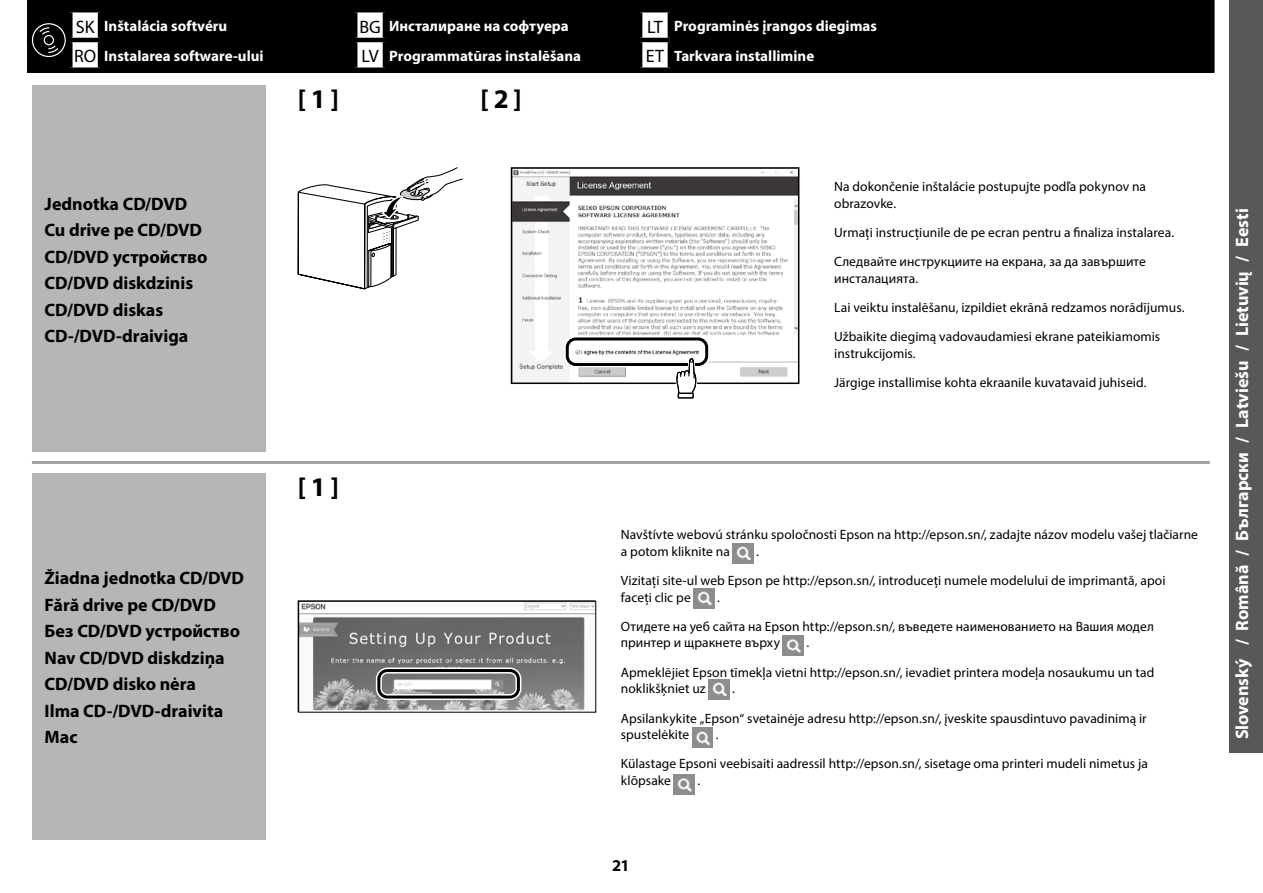
<style>
.page{position:relative;width:1263px;height:893px;background:#fff}
.page>*{position:absolute;margin:0;border:0;box-sizing:border-box;transform-origin:0 0}
.t1{font:700 27px "Myriad Pro";color:#000}
.t2{font:700 18px/26.5px "Myriad Pro";color:#000}
.t3{font:700 18px "Myriad Pro";color:#fff}
.t4{font:700 16.5px "Myriad Pro";color:#000}
.t5{font:700 15px/29.7px "Myriad Pro";color:#fff}
.t6{font:13.5px/29.2px "Myriad Pro";letter-spacing:.005em;color:#000}
.s1{font-weight:400;font-size:18px;color:#000}
</style>
<div class="page">
<div style="left:1229px;top:0;width:34px;height:753px;background:#595757"></div>
<div style="left:27px;top:0;width:1187px;height:72px;background:#000"></div>
<hr style="left:32px;top:461px;width:1178px;height:3px;background:#9fa0a0">
<svg style="left:73px;top:12px;width:267px;height:55px;background:#171717"></svg>
<div style="left:68px;top:12px;width:5px;height:26px;background:#000"></div>
<div style="left:68px;top:42px;width:5px;height:25px;background:#000"></div>
<hr style="left:68px;top:8px;width:32px;height:4px;background:#000">
<hr style="left:68px;top:38px;width:32px;height:4px;background:#000">
<div style="left:68px;top:67px;width:32px;height:5px;background:#000"></div>
<hr style="left:100px;top:8px;width:245px;height:4px;background:#000">
<hr style="left:98px;top:12px;width:4px;height:26px;background:#000">
<div style="left:340px;top:12px;width:5px;height:26px;background:#000"></div>
<hr style="left:100px;top:38px;width:245px;height:4px;background:#000">
<hr style="left:98px;top:42px;width:4px;height:25px;background:#000">
<div style="left:340px;top:42px;width:5px;height:25px;background:#000"></div>
<div style="left:100px;top:67px;width:245px;height:5px;background:#000"></div>
<svg style="left:357px;top:12px;width:268px;height:55px;background:#181818"></svg>
<hr style="left:353px;top:12px;width:4px;height:26px;background:#000">
<hr style="left:353px;top:42px;width:4px;height:25px;background:#000">
<hr style="left:353px;top:38px;width:32px;height:4px;background:#000">
<hr style="left:353px;top:8px;width:32px;height:4px;background:#000">
<div style="left:353px;top:67px;width:32px;height:5px;background:#000"></div>
<hr style="left:385px;top:8px;width:245px;height:4px;background:#000">
<hr style="left:383px;top:12px;width:4px;height:26px;background:#000">
<div style="left:625px;top:12px;width:5px;height:26px;background:#000"></div>
<hr style="left:385px;top:38px;width:245px;height:4px;background:#000">
<hr style="left:383px;top:42px;width:4px;height:25px;background:#000">
<div style="left:625px;top:42px;width:5px;height:25px;background:#000"></div>
<div style="left:385px;top:67px;width:245px;height:5px;background:#000"></div>
<svg style="left:642px;top:12px;width:268px;height:55px;background:#181818"></svg>
<hr style="left:638px;top:12px;width:4px;height:26px;background:#000">
<hr style="left:638px;top:42px;width:4px;height:25px;background:#000">
<hr style="left:638px;top:38px;width:32px;height:4px;background:#000">
<hr style="left:638px;top:8px;width:32px;height:4px;background:#000">
<div style="left:638px;top:67px;width:32px;height:5px;background:#000"></div>
<hr style="left:670px;top:8px;width:244px;height:4px;background:#000">
<hr style="left:668px;top:12px;width:4px;height:26px;background:#000">
<hr style="left:910px;top:12px;width:4px;height:26px;background:#000">
<hr style="left:670px;top:38px;width:244px;height:4px;background:#000">
<hr style="left:668px;top:42px;width:4px;height:25px;background:#000">
<hr style="left:910px;top:42px;width:4px;height:25px;background:#000">
<div style="left:670px;top:67px;width:244px;height:5px;background:#000"></div>
<div style="left:32px;top:85px;width:234px;height:367px;background:#b5b6b6"></div>
<div style="left:32px;top:473px;width:234px;height:367px;background:#b5b6b6"></div>
<img style="left:733px;top:543px;width:20px;height:20px">
<img style="left:694px;top:588px;width:20px;height:20px">
<img style="left:783px;top:635px;width:21px;height:20px">
<img style="left:709px;top:679px;width:20px;height:20px">
<img style="left:692px;top:728px;width:21px;height:20px">
<img style="left:674px;top:774px;width:20px;height:20px">
<div style="left:32px;top:24px;width:33px;height:32px;background:#000;border-radius:50%"></div>
<div style="left:32px;top:23px;width:34px;height:34px;border:1px solid #fff;border-radius:50%"></div>
<div style="left:44px;top:35px;width:10px;height:10px;border:1px solid #fff;border-radius:50%"></div>
<svg style="left:38px;top:27px;width:12px;height:9px"></svg>
<svg style="left:48px;top:44px;width:11px;height:10px"></svg>
<svg style="left:298px;top:167px;width:165px;height:122px"></svg>
<svg style="left:511px;top:167px;width:288px;height:217px"></svg>
<div style="left:564px;top:336px;width:146px;height:31px;border:6px solid #fff;border-radius:9px"></div>
<div style="left:566px;top:337px;width:142px;height:29px;border:3px solid #000;border-radius:9px"></div>
<svg style="left:675px;top:357px;width:22px;height:42px"></svg>
<div style="left:678px;top:393px;width:15px;height:5px;background:#fff"></div>
<div style="left:678px;top:393px;width:16px;height:5px;border:1px solid #000"></div>
<div style="left:678px;top:393px;width:15px;height:5px;border:1px solid #000"></div>
<svg style="left:298px;top:600px;width:298px;height:113px"></svg>
<div style="left:376px;top:667px;width:145px;height:33px;border:6px solid #fff;border-radius:9px"></div>
<div style="left:377px;top:669px;width:143px;height:29px;border:3px solid #000;border-radius:9px"></div>
<p class="t5" style="left:74px;top:11px;width:191px"><span class="s1">SK</span> Inštalácia softvéru<br><span class="s1">RO</span> Instalarea software-ului</p>
<p class="t5" style="left:359px;top:11px;width:223px"><span class="s1">BG</span> Инсталиране на софтуера<br><span class="s1">LV</span> Programmatūras instalēšana</p>
<p class="t5" style="left:646px;top:11px;width:233px"><span class="s1">LT</span> Programinės įrangos diegimas<br><span class="s1">ET</span> Tarkvara installimine</p>
<h2 class="t2" style="left:45px;top:190px;width:164px">Jednotka CD/DVD<br>Cu drive pe CD/DVD<br>CD/DVD устройство<br>CD/DVD diskdzinis<br>CD/DVD diskas<br>CD-/DVD-draiviga</h2>
<h2 class="t2" style="left:45px;top:564px;width:201px">Žiadna jednotka CD/DVD<br>Fără drive pe CD/DVD<br>Без CD/DVD устройство<br>Nav CD/DVD diskdziņa<br>CD/DVD disko nėra<br>Ilma CD-/DVD-draivita<br>Mac</h2>
<h1 class="t1" style="left:298px;top:81px;width:43px">[ 1 ]</h1>
<h1 class="t1" style="left:480px;top:81px;width:43px">[ 2 ]</h1>
<h1 class="t1" style="left:298px;top:469px;width:43px">[ 1 ]</h1>
<p class="t6" style="left:834px;top:178px;width:313px;line-height:16.5px">Na dokončenie inštalácie postupujte podľa pokynov na obrazovke.</p>
<p class="t6" style="left:834px;top:217px;width:341px">Urmați instrucțiunile de pe ecran pentru a finaliza instalarea.<br>Следвайте инструкциите на екрана, за да завършите</p>
<p class="t6" style="left:834px;top:263px;width:352px">инсталацията.<br>Lai veiktu instalēšanu, izpildiet ekrānā redzamos norādījumus.<br>Užbaikite diegimą vadovaudamiesi ekrane pateikiamomis</p>
<p class="t6" style="left:834px;top:338px;width:314px">instrukcijomis.<br>Järgige installimise kohta ekraanile kuvatavaid juhiseid.</p>
<p class="t6" style="left:621px;top:526px;width:579px;line-height:16.5px">Navštívte webovú stránku spoločnosti Epson na http://epson.sn/, zadajte názov modelu vašej tlačiarne a potom kliknite na</p>
<p class="t6" style="left:621px;top:537px;width:546px;text-indent:135px">.<br>Vizitați site-ul web Epson pe http://epson.sn/, introduceți numele modelului de imprimantă, apoi</p>
<p class="t6" style="left:621px;top:582px;width:71px">faceți clic pe</p>
<p class="t6" style="left:621px;top:582px;width:534px;text-indent:96px">.<br>Отидете на уеб сайта на Epson http://epson.sn/, въведете наименованието на Вашия модел</p>
<p class="t6" style="left:621px;top:628px;width:161px">принтер и щракнете върху</p>
<p class="t6" style="left:621px;top:628px;width:535px;text-indent:186px">.<br>Apmeklējiet Epson tīmekļa vietni http://epson.sn/, ievadiet printera modeļa nosaukumu un tad</p>
<p class="t6" style="left:621px;top:674px;width:86px">noklikšķniet uz</p>
<p class="t6" style="left:621px;top:674px;width:527px;text-indent:111px">.<br>Apsilankykite „Epson“ svetainėje adresu http://epson.sn/, įveskite spausdintuvo pavadinimą ir</p>
<p class="t6" style="left:621px;top:720px;width:70px">spustelėkite</p>
<p class="t6" style="left:621px;top:720px;width:529px;text-indent:95px">.<br>Külastage Epsoni veebisaiti aadressil http://epson.sn/, sisetage oma printeri mudeli nimetus ja</p>
<p class="t6" style="left:621px;top:765px;width:52px">klõpsake</p>
<p class="t6" style="left:697px;top:765px;width:4px">.</p>
<p class="t4" style="left:612px;top:854px;width:19px">21</p>
<h2 class="t3" style="left:1230px;top:739px;width:532px;rotate:-90deg">Slovenský / Română / Български / Latviešu / Lietuvių / Eesti</h2>
</div>
